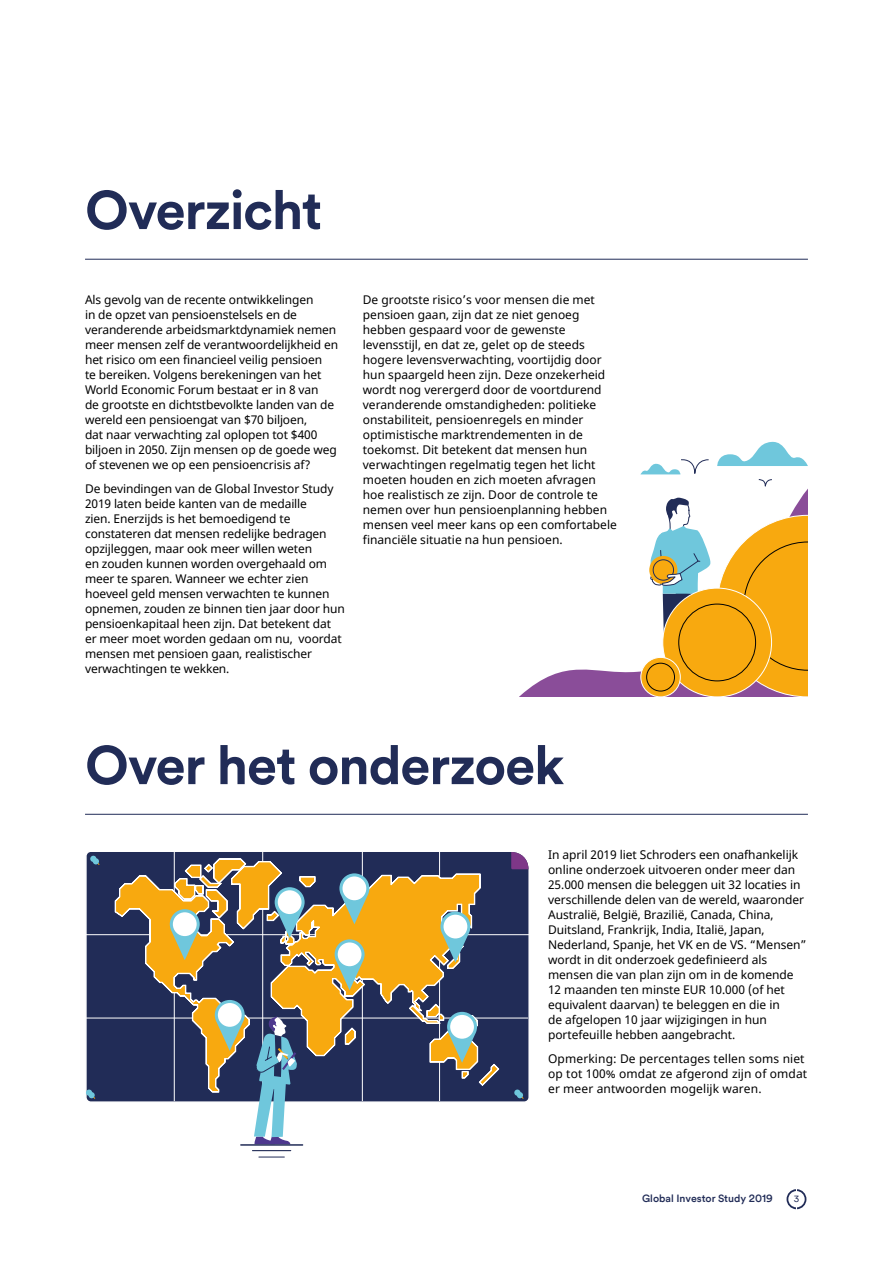
<style>
.page{position:relative;width:893px;height:1263px;background:#fff}
.page>*{position:absolute;margin:0;border:0;box-sizing:border-box;transform-origin:0 0}
.t1{font:700 54px "Schroders Circular TT";letter-spacing:-.025em;color:#212c57}
.t2{font:12px/15px "Noto Sans";letter-spacing:-.005em;color:#000}
.t3{font:500 10.5px "Schroders Circular TT";color:#212c57}
.t4{font:9px "Schroders Circular TT";color:#212c57}
</style>
<div class="page">
<svg style="left:786px;top:1189px;width:20px;height:20px"></svg>
<div style="left:788px;top:1191px;width:17px;height:16px;background:#fff;border-radius:50%"></div>
<hr style="left:85px;top:259px;width:723px;height:1px;background:#212c57">
<hr style="left:85px;top:814px;width:723px;height:1px;background:#212c57">
<div style="left:86px;top:852px;width:443px;height:250px;background:#212c57"></div>
<hr style="left:174px;top:852px;width:1px;height:249px;background:#fff">
<hr style="left:262px;top:852px;width:1px;height:249px;background:#fff">
<hr style="left:362px;top:852px;width:1px;height:249px;background:#fff">
<hr style="left:439px;top:852px;width:1px;height:249px;background:#fff">
<hr style="left:86px;top:934px;width:443px;height:1px;background:#fff">
<svg style="left:511px;top:852px;width:17px;height:17px"></svg>
<svg style="left:90px;top:856px;width:10px;height:9px"></svg>
<svg style="left:88px;top:1091px;width:8px;height:8px"></svg>
<div style="left:86px;top:1089px;width:6px;height:7px;background:#6fc7dc;border-radius:50%"></div>
<svg style="left:516px;top:1091px;width:8px;height:8px"></svg>
<div style="left:514px;top:1089px;width:6px;height:7px;background:#6fc7dc;border-radius:50%"></div>
<hr style="left:86px;top:1018px;width:442px;height:1px;background:#fff">
<svg style="left:115px;top:858px;width:384px;height:286px"></svg>
<hr style="left:252px;top:1150px;width:39px;height:1px;background:#212c57">
<svg style="left:259px;top:1157px;width:25px;height:1px"></svg>
<hr style="left:240px;top:1144px;width:63px;height:2px;background:#212c57">
<svg style="left:520px;top:474px;width:288px;height:222px"></svg>
<svg style="left:717px;top:441px;width:91px;height:25px"></svg>
<svg style="left:758px;top:479px;width:15px;height:8px"></svg>
<svg style="left:640px;top:459px;width:69px;height:15px"></svg>
<svg style="left:640px;top:497px;width:168px;height:199px"></svg>
<h1 class="t1" style="left:85px;top:173px;width:239px">Overzicht</h1>
<p class="t2" style="left:85px;top:293px;width:255px">Als gevolg van de recente ontwikkelingen<br>in de opzet van pensioenstelsels en de veranderende arbeidsmarktdynamiek nemen meer mensen zelf de verantwoordelijkheid en het risico om een financieel veilig pensioen<br>te bereiken. Volgens berekeningen van het World Economic Forum bestaat er in 8 van<br>de grootste en dichtstbevolkte landen van de wereld een pensioengat van $70 biljoen,<br>dat naar verwachting zal oplopen tot $400 biljoen in 2050. Zijn mensen op de goede weg of stevenen we op een pensioencrisis af?</p>
<p class="t2" style="left:85px;top:481px;width:261px">De bevindingen van de Global Investor Study 2019 laten beide kanten van de medaille<br>zien. Enerzijds is het bemoedigend te constateren dat mensen redelijke bedragen opzijleggen, maar ook meer willen weten<br>en zouden kunnen worden overgehaald om meer te sparen. Wanneer we echter zien hoeveel geld mensen verwachten te kunnen opnemen, zouden ze binnen tien jaar door hun pensioenkapitaal heen zijn. Dat betekent dat er meer moet worden gedaan om nu, voordat mensen met pensioen gaan, realistischer verwachtingen te wekken.</p>
<p class="t2" style="left:363px;top:293px;width:256px">De grootste risico’s voor mensen die met pensioen gaan, zijn dat ze niet genoeg hebben gespaard voor de gewenste levensstijl, en dat ze, gelet op de steeds hogere levensverwachting, voortijdig door hun spaargeld heen zijn. Deze onzekerheid wordt nog verergerd door de voortdurend veranderende omstandigheden: politieke onstabiliteit, pensioenregels en minder optimistische marktrendementen in de toekomst. Dit betekent dat mensen hun verwachtingen regelmatig tegen het licht moeten houden en zich moeten afvragen hoe realistisch ze zijn. Door de controle te nemen over hun pensioenplanning hebben mensen veel meer kans op een comfortabele financiële situatie na hun pensioen.</p>
<h1 class="t1" style="left:85px;top:728px;width:481px">Over het onderzoek</h1>
<p class="t2" style="left:548px;top:848px;width:260px">In april 2019 liet Schroders een onafhankelijk online onderzoek uitvoeren onder meer dan 25.000 mensen die beleggen uit 32 locaties in verschillende delen van de wereld, waaronder Australië, België, Brazilië, Canada, China, Duitsland, Frankrijk, India, Italië, Japan, Nederland, Spanje, het VK en de VS. “Mensen” wordt in dit onderzoek gedefinieerd als mensen die van plan zijn om in de komende 12 maanden ten minste EUR 10.000 (of het equivalent daarvan) te beleggen en die in<br>de afgelopen 10 jaar wijzigingen in hun portefeuille hebben aangebracht.</p>
<p class="t2" style="left:548px;top:1051px;width:261px">Opmerking: De percentages tellen soms niet op tot 100% omdat ze afgerond zijn of omdat er meer antwoorden mogelijk waren.</p>
<p class="t3" style="left:642px;top:1191px;width:132px">Global Investor Study 2019</p>
<p class="t4" style="left:794px;top:1193px;width:7px">3</p>
</div>
